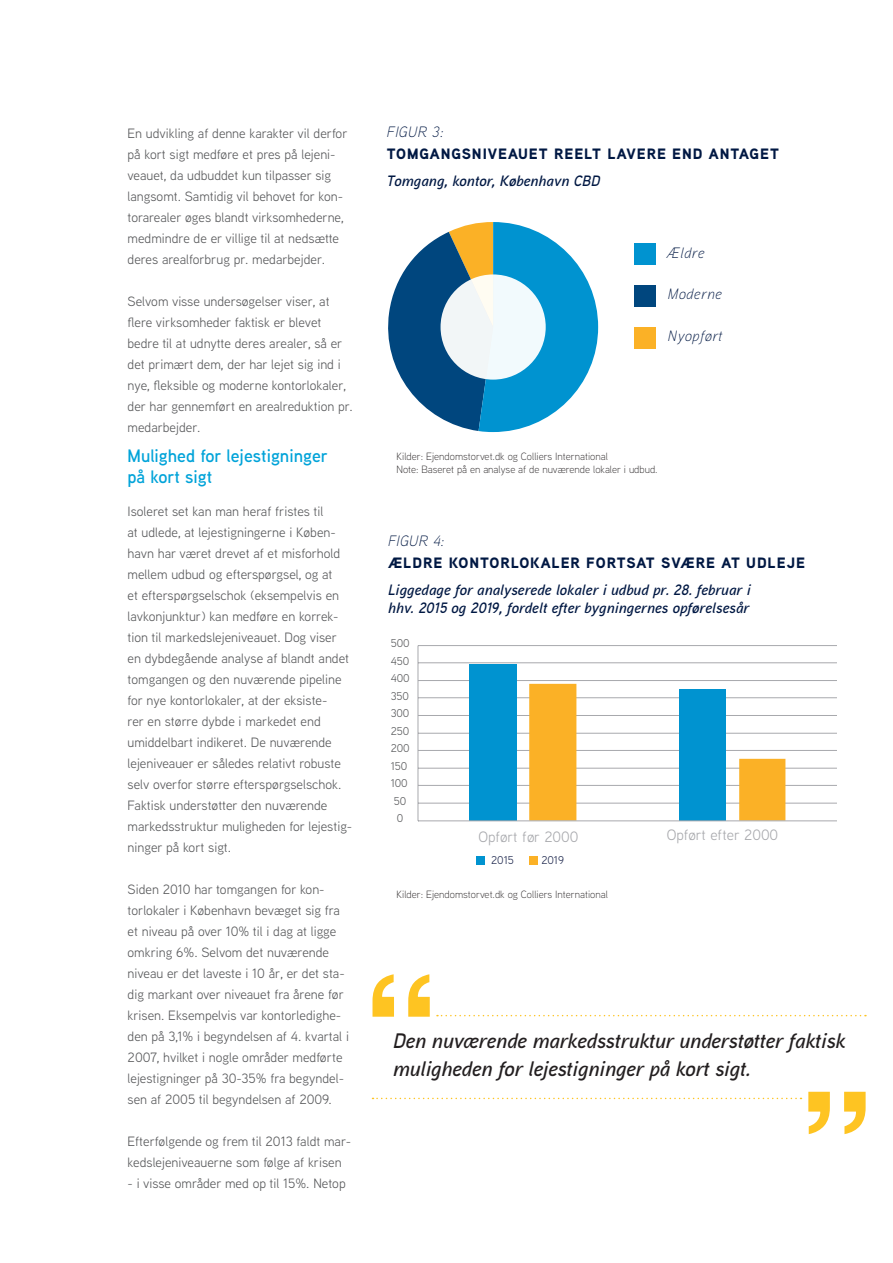
<style>
.page{position:relative;width:893px;height:1263px;background:#fff}
.page>*{position:absolute;margin:0;border:0;box-sizing:border-box;transform-origin:0 0}
.t1{font:italic 600 21px/28.5px "Aaux Next";color:#231f20}
._2_Subtitle{font:600 18px/21px "Aaux Next";color:#00a3d9}
.Graph_Title{font:italic 600 15px/18px "Aaux Next";letter-spacing:.01em;color:#001843}
.Graph_Title-2{font:900 15px "Aaux Next";letter-spacing:.06em;color:#001843}
.Graph_Title-3{font:italic 300 15px "Aaux Next";letter-spacing:.06em;color:#001843}
.t2{font:15px "Aaux Next";letter-spacing:-.005em;color:#a8a9ad}
.Body_REDIGERET{font:13.5px/21px "Aaux Next";color:#57585a}
.t3{font:11.25px "Aaux Next";letter-spacing:-.005em;color:#57585a}
.t4{font:11.25px "Aaux Next";letter-spacing:-.005em;color:#1d274d}
.Sources{font:300 10.5px/12.6px "Aaux Next";color:#231f20}
</style>
<div class="page">
<svg style="left:372px;top:974px;width:58px;height:43px"></svg>
<svg style="left:437px;top:1015px;width:429px;height:1px"></svg>
<svg style="left:388px;top:222px;width:210px;height:210px"></svg>
<div style="left:441px;top:274px;width:105px;height:106px;background:linear-gradient(to bottom,#f4f9f8,#ecf5fa);border-radius:50%"></div>
<div style="left:634px;top:244px;width:21px;height:21px;background:#0093d0"></div>
<div style="left:634px;top:285px;width:21px;height:21px;background:#00467e"></div>
<div style="left:634px;top:327px;width:21px;height:21px;background:#fbb126"></div>
<hr style="left:418px;top:645px;width:419px;height:1px;background:#a8a9ad">
<hr style="left:418px;top:662px;width:419px;height:1px;background:#a8a9ad">
<hr style="left:418px;top:680px;width:419px;height:1px;background:#a8a9ad">
<hr style="left:418px;top:697px;width:419px;height:1px;background:#a8a9ad">
<hr style="left:418px;top:715px;width:419px;height:1px;background:#a8a9ad">
<hr style="left:418px;top:733px;width:419px;height:1px;background:#a8a9ad">
<hr style="left:418px;top:750px;width:419px;height:1px;background:#a8a9ad">
<hr style="left:418px;top:768px;width:419px;height:1px;background:#a8a9ad">
<hr style="left:418px;top:785px;width:419px;height:1px;background:#a8a9ad">
<hr style="left:418px;top:803px;width:419px;height:1px;background:#a8a9ad">
<div style="left:469px;top:664px;width:48px;height:157px;background:#0093d0"></div>
<svg style="left:529px;top:684px;width:256px;height:137px"></svg>
<hr style="left:418px;top:645px;width:1px;height:176px;background:#a8a9ad">
<hr style="left:418px;top:821px;width:419px;height:1px;background:#a8a9ad">
<div style="left:476px;top:856px;width:9px;height:8px;background:#0093d0"></div>
<div style="left:530px;top:856px;width:8px;height:8px;background:#fbb126"></div>
<svg style="left:808px;top:1092px;width:58px;height:42px"></svg>
<svg style="left:372px;top:1098px;width:429px;height:1px"></svg>
<p class="Body_REDIGERET" style="left:128px;top:122px;width:221px">En udvikling af denne karakter vil derfor på kort sigt medføre et pres på lejeni&shy;veauet, da udbuddet kun tilpasser sig langsomt. Samtidig vil behovet for kon&shy;torarealer øges blandt virksomhederne, medmindre de er villige til at nedsætte deres arealforbrug pr. medarbejder.</p>
<p class="Body_REDIGERET" style="left:128px;top:290px;width:227px">Selvom visse undersøgelser viser, at flere virksomheder faktisk er blevet bedre til at udnytte deres arealer, så er det primært dem, der har lejet sig ind i nye, fleksible og moderne kontorlokaler, der har gennemført en arealreduktion pr. medarbejder.</p>
<p class="_2_Subtitle" style="left:128px;top:444px;width:202px">Mulighed for lejestigninger på kort sigt</p>
<p class="Body_REDIGERET" style="left:128px;top:500px;width:226px">Isoleret set kan man heraf fristes til<br>at udlede, at lejestigningerne i Køben&shy;havn har været drevet af et misforhold mellem udbud og efterspørgsel, og at<br>et efterspørgselschok (eksempelvis en lavkonjunktur) kan medføre en korrek&shy;tion til markedslejeniveauet. Dog viser en dybdegående analyse af blandt andet tomgangen og den nuværende pipeline for nye kontorlokaler, at der eksiste-<br>rer en større dybde i markedet end umiddelbart indikeret. De nuværende lejeniveauer er således relativt robuste selv overfor større efterspørgselschok.<br>Faktisk understøtter den nuværende markedsstruktur muligheden for lejestig&shy;ninger på kort sigt.</p>
<p class="Body_REDIGERET" style="left:128px;top:878px;width:223px">Siden 2010 har tomgangen for kon&shy;torlokaler i København bevæget sig fra et niveau på over 10% til i dag at ligge omkring 6%. Selvom det nuværende niveau er det laveste i 10 år, er det sta&shy;dig markant over niveauet fra årene før krisen. Eksempelvis var kontorledighe&shy;den på 3,1% i begyndelsen af 4. kvartal i 2007, hvilket i nogle områder medførte lejestigninger på 30-35% fra begyndel&shy;sen af 2005 til begyndelsen af 2009.</p>
<p class="Body_REDIGERET" style="left:128px;top:1130px;width:225px">Efterfølgende og frem til 2013 faldt mar&shy;kedslejeniveauerne som følge af krisen</p>
<p class="Body_REDIGERET" style="left:128px;top:1172px;width:220px">- i visse områder med op til 15%. Netop</p>
<p class="Graph_Title-3" style="left:387px;top:122px;width:58px">FIGUR 3:</p>
<p class="Graph_Title-2" style="left:387px;top:143px;width:394px">TOMGANGSNIVEAUET REELT LAVERE END ANTAGET</p>
<p class="Graph_Title" style="left:387px;top:171px;width:215px">Tomgang, kontor, København CBD</p>
<p class="Graph_Title-3" style="left:668px;top:242px;width:38px">Ældre</p>
<p class="Graph_Title-3" style="left:668px;top:284px;width:55px">Moderne</p>
<p class="Graph_Title-3" style="left:668px;top:326px;width:56px">Nyopført</p>
<p class="Sources" style="left:396px;top:450px;width:263px">Kilder: Ejendomstorvet.dk og Colliers International<br>Note: Baseret på en analyse af de nuværende lokaler i udbud.</p>
<p class="Graph_Title-3" style="left:388px;top:531px;width:57px">FIGUR 4:</p>
<p class="Graph_Title-2" style="left:388px;top:552px;width:418px">ÆLDRE KONTORLOKALER FORTSAT SVÆRE AT UDLEJE</p>
<p class="Graph_Title" style="left:388px;top:580px;width:364px">Liggedage for analyserede lokaler i udbud pr. 28. februar i hhv. 2015 og 2019, fordelt efter bygningernes opførelsesår</p>
<p class="t3" style="left:391px;top:635px;width:20px">500</p>
<p class="t3" style="left:391px;top:653px;width:20px">450</p>
<p class="t3" style="left:391px;top:670px;width:21px">400</p>
<p class="t3" style="left:391px;top:688px;width:20px">350</p>
<p class="t3" style="left:391px;top:705px;width:20px">300</p>
<p class="t3" style="left:391px;top:723px;width:20px">250</p>
<p class="t3" style="left:391px;top:741px;width:21px">200</p>
<p class="t3" style="left:391px;top:758px;width:18px">150</p>
<p class="t3" style="left:391px;top:776px;width:19px">100</p>
<p class="t3" style="left:394px;top:793px;width:14px">50</p>
<p class="t3" style="left:397px;top:811px;width:8px">0</p>
<p class="t2" style="left:479px;top:826px;width:101px">Opført før 2000</p>
<p class="t2" style="left:667px;top:824px;width:113px">Opført efter 2000</p>
<p class="t4" style="left:491px;top:853px;width:24px">2015</p>
<p class="t4" style="left:541px;top:853px;width:24px">2019</p>
<p class="Sources" style="left:396px;top:887px;width:213px">Kilder: Ejendomstorvet.dk og Colliers International</p>
<p class="t1" style="left:393px;top:1025px;width:454px">Den nuværende markedsstruktur understøtter faktisk muligheden for lejestigninger på kort sigt.</p>
</div>
